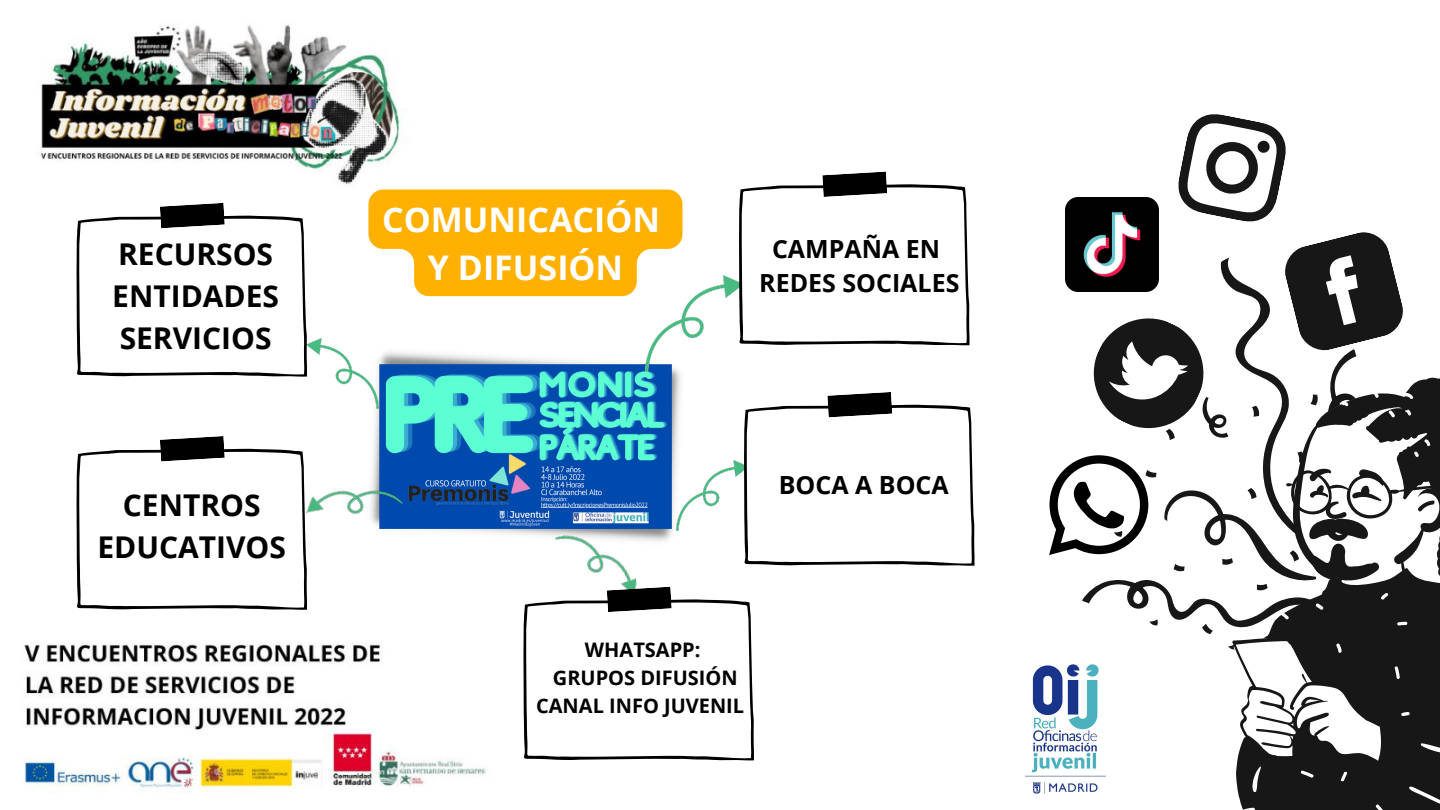
<style>
.page{position:relative;width:1440px;height:810px;background:#fff}
.page>*{position:absolute;margin:0;border:0;box-sizing:border-box;transform-origin:0 0}
.t1{font:700 34px/47.2px "Open Sans";color:#fff;text-align:center}
.t2{font:700 30px/42px "Open Sans";color:#000;text-align:center}
.t3{font:700 25px/34.5px "Open Sans";color:#000;text-align:center}
.t4{font:700 20px/27.8px "Open Sans";color:#000;text-align:center}
</style>
<div class="page">
<img style="left:23px;top:25px;width:1083px;height:769px">
<img style="left:1026px;top:729px;width:79px;height:64px">
<svg style="left:985px;top:255px;width:121px;height:474px"></svg>
<svg style="left:1060px;top:608px;width:172px;height:97px"></svg>
<svg style="left:1232px;top:608px;width:208px;height:202px;fill:#171717"></svg>
<svg style="left:1049px;top:109px;width:391px;height:499px"></svg>
<img style="left:366px;top:345px;width:320px;height:203px">
<img style="left:646px;top:276px;width:98px;height:95px">
<svg style="left:368px;top:190px;width:315px;height:106px;background:#ffba23"></svg>
<svg style="left:739px;top:172px;width:230px;height:173px"></svg>
<img style="left:676px;top:460px;width:68px;height:71px">
<img style="left:555px;top:523px;width:84px;height:64px">
<img style="left:307px;top:455px;width:96px;height:101px">
<img style="left:306px;top:338px;width:73px;height:71px">
<svg style="left:744px;top:392px;width:230px;height:174px"></svg>
<svg style="left:524px;top:587px;width:230px;height:174px"></svg>
<svg style="left:77px;top:436px;width:230px;height:174px"></svg>
<svg style="left:77px;top:203px;width:230px;height:174px"></svg>
<p class="t2" style="left:112px;top:233px;width:168px;text-align:left">RECURSOS<br>ENTIDADES<br>SERVICIOS</p>
<p class="t2" style="left:97px;top:483px;width:190px">CENTROS<br>EDUCATIVOS</p>
<p class="t1" style="left:382px;top:196px;width:280px">COMUNICACIÓN<br>Y DIFUSIÓN</p>
<p class="t3" style="left:759px;top:231px;width:202px">CAMPAÑA EN<br>REDES SOCIALES</p>
<p class="t3" style="left:779px;top:467px;width:171px">BOCA A BOCA</p>
<p class="t4" style="left:536px;top:635px;width:210px">WHATSAPP:<br>GRUPOS DIFUSIÓN<br>CANAL INFO JUVENIL</p>
</div>
